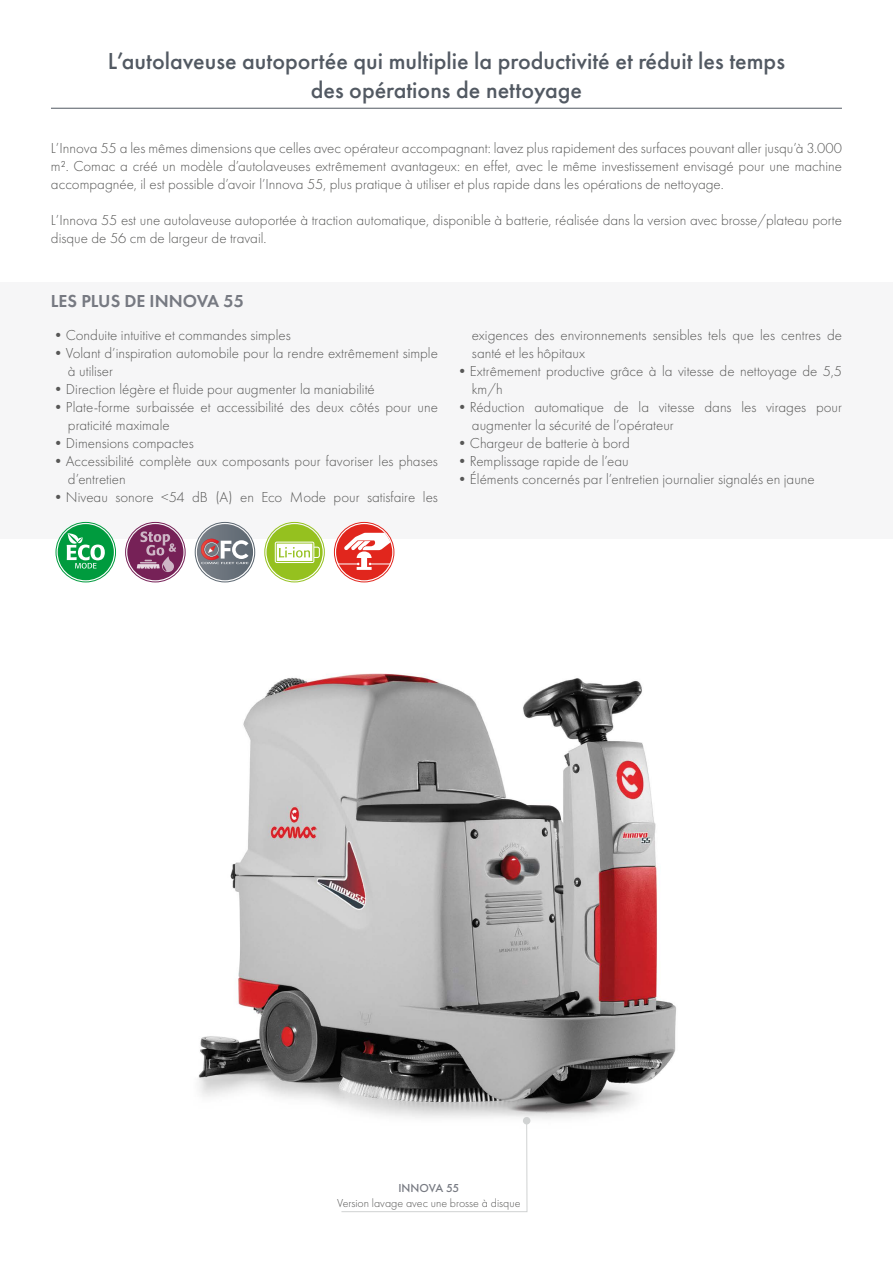
<style>
.page{position:relative;width:893px;height:1263px;background:#fff}
.page>*{position:absolute;margin:0;border:0;box-sizing:border-box;transform-origin:0 0}
.t1{font:500 24px/28.8px "Futura PT";color:#525962;text-align:center}
.t2{font:600 18px "Futura PT";color:#777a82}
.t3{font:300 15px/18px "Futura PT";color:#575756}
.t4{font:300 12px "Futura PT";color:#575756}
.t5{font:500 12px "Futura PT";letter-spacing:-.01em;color:#777a82}
</style>
<div class="page">
<img style="left:96px;top:576px;width:580px;height:614px">
<div style="left:0;top:282px;width:893px;height:257px;background:#f6f6f7"></div>
<hr style="left:51px;top:108px;width:791px;height:1px;background:#525962">
<div style="left:125px;top:522px;width:61px;height:60px;border:1px solid #762157;border-radius:50%"></div>
<div style="left:127px;top:524px;width:56px;height:56px;background:#762157;border-radius:50%"></div>
<svg style="left:137px;top:531px;width:39px;height:41px"></svg>
<div style="left:195px;top:522px;width:60px;height:60px;border:1px solid #5c6771;border-radius:50%"></div>
<svg style="left:197px;top:524px;width:56px;height:56px"></svg>
<svg style="left:201px;top:539px;width:48px;height:25px"></svg>
<div style="left:264px;top:522px;width:61px;height:60px;border:1px solid #95c11f;border-radius:50%"></div>
<div style="left:266px;top:524px;width:57px;height:56px;background:#95c11f;border-radius:50%"></div>
<svg style="left:275px;top:542px;width:45px;height:21px"></svg>
<svg style="left:334px;top:522px;width:60px;height:60px"></svg>
<div style="left:334px;top:522px;width:60px;height:60px;border:1px solid #e1261d;border-radius:50%"></div>
<div style="left:336px;top:524px;width:56px;height:56px;background:#e1261d;border-radius:50%"></div>
<svg style="left:344px;top:533px;width:46px;height:37px"></svg>
<div style="left:56px;top:522px;width:60px;height:60px;border:1px solid #009b3e;border-radius:50%"></div>
<div style="left:58px;top:524px;width:56px;height:56px;background:#009b3e;border-radius:50%"></div>
<svg style="left:67px;top:533px;width:38px;height:35px"></svg>
<svg style="left:341px;top:1120px;width:186px;height:92px"></svg>
<div style="left:523px;top:1117px;width:7px;height:7px;background:#d0d2d2;border-radius:50%"></div>
<h1 class="t1" style="left:108px;top:47px;width:678px">L’autolaveuse autoportée qui multiplie la productivité et réduit les temps des opérations de nettoyage</h1>
<p class="t3" style="left:51px;top:139px;width:792px;text-align:justify">L’Innova 55 a les mêmes dimensions que celles avec opérateur accompagnant: lavez plus rapidement des surfaces pouvant aller jusqu’à 3.000 m². Comac a créé un modèle d’autolaveuses extrêmement avantageux: en effet, avec le même investissement envisagé pour une machine accompagnée, il est possible d’avoir l’Innova 55, plus pratique à utiliser et plus rapide dans les opérations de nettoyage.</p>
<p class="t3" style="left:51px;top:211px;width:792px">L’Innova 55 est une autolaveuse autoportée à traction automatique, disponible à batterie, réalisée dans la version avec brosse/plateau porte disque de 56 cm de largeur de travail.</p>
<p class="t2" style="left:51px;top:289px;width:194px">LES PLUS DE INNOVA 55</p>
<p class="t3" style="left:51px;top:326px;width:241px">•Conduite intuitive et commandes simples</p>
<p class="t3" style="left:68px;top:344px;width:371px;text-indent:-17px">•Volant d’inspiration automobile pour la rendre extrêmement simple à utiliser</p>
<p class="t3" style="left:51px;top:380px;width:325px">•Direction légère et fluide pour augmenter la maniabilité</p>
<p class="t3" style="left:68px;top:398px;width:371px;text-indent:-17px">•Plate-forme surbaissée et accessibilité des deux côtés pour une praticité maximale</p>
<p class="t3" style="left:51px;top:434px;width:144px">•Dimensions compactes</p>
<p class="t3" style="left:68px;top:452px;width:371px;text-indent:-17px">•Accessibilité complète aux composants pour favoriser les phases d’entretien</p>
<p class="t3" style="left:51px;top:488px;width:388px">•Niveau sonore &lt;54 dB (A) en Eco Mode pour satisfaire les</p>
<p class="t3" style="left:472px;top:326px;width:371px">exigences des environnements sensibles tels que les centres de santé et les hôpitaux</p>
<p class="t3" style="left:472px;top:362px;width:371px;text-indent:-17px">•Extrêmement productive grâce à la vitesse de nettoyage de 5,5 km/h</p>
<p class="t3" style="left:472px;top:398px;width:371px;text-indent:-17px">•Réduction automatique de la vitesse dans les virages pour augmenter la sécurité de l’opérateur</p>
<p class="t3" style="left:455px;top:434px;width:176px">•Chargeur de batterie à bord</p>
<p class="t3" style="left:455px;top:452px;width:175px">•Remplissage rapide de l’eau</p>
<p class="t3" style="left:455px;top:470px;width:361px">•Éléments concernés par l’entretien journalier signalés en jaune</p>
<p class="t5" style="left:398px;top:1181px;width:62px">INNOVA 55</p>
<p class="t4" style="left:337px;top:1196px;width:185px">Version lavage avec une brosse à disque</p>
</div>
